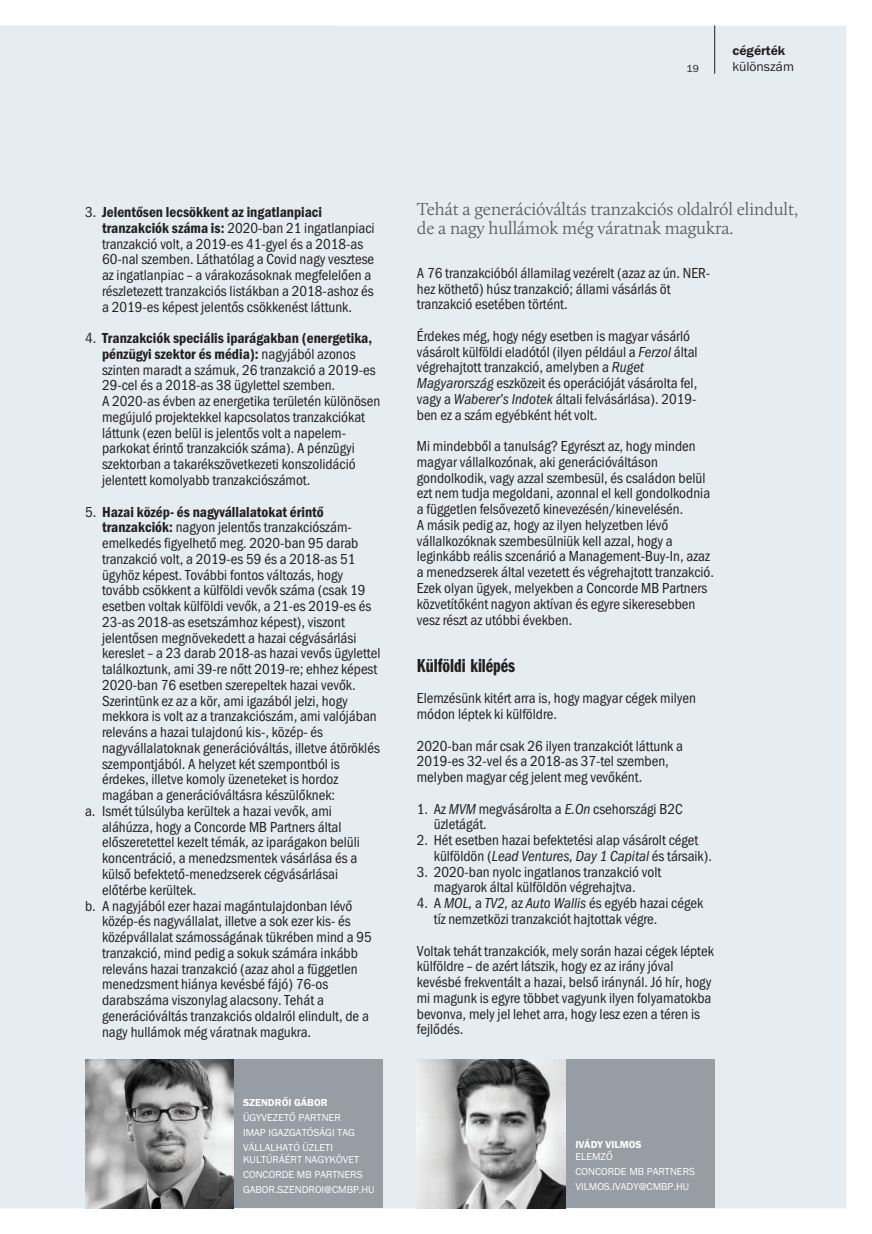
<style>
.page{position:relative;width:872px;height:1234px;background:#fff}
.page>*{position:absolute;margin:0;border:0;box-sizing:border-box;transform-origin:0 0}
.t1{font:19.5px "Franklin Got Itc TEE Book Comp";color:#231f20}
.t2{font:300 18px/19.5px "Calluna";letter-spacing:-.005em;color:#57585a}
.t3{font:15px/15.8px "Franklin Got Itc TEE Book Condensed";color:#231f20}
.t4{font:15px/15.8px "Franklin Gothic Itc TEE Demi Condensed";color:#231f20;text-align:center}
.t5{font:13.5px "Franklin Got Itc TEE Book";color:#231f20}
.t6{font:13.5px "Franklin Got Itc TEE Demi";color:#231f20}
.t7{font:10.5px/15px "Franklin Got Itc TEE Book";color:#fff}
.t8{font:10.5px "Franklin Got Itc TEE Demi";color:#fff}
.t9{font:10.5px "Franklin Got Itc TEE Book";color:#231f20}
.s1{font-family:"Franklin Got Itc TEE Book Condensed"}
.s2{font-family:"Franklin Gothic Itc TEE Demi Condensed"}
.s3{font-style:italic}
</style>
<div class="page">
<div style="left:0;top:25px;width:846px;height:1183px;background:#e6edf2"></div>
<hr style="left:714px;top:25px;width:1px;height:49px;background:#231f20">
<img style="left:85px;top:1059px;width:149px;height:149px">
<div style="left:234px;top:1059px;width:149px;height:149px;background:#979da4"></div>
<img style="left:417px;top:1059px;width:149px;height:149px">
<div style="left:566px;top:1059px;width:148px;height:149px;background:#979da4"></div>
<p class="t9" style="left:686px;top:65px;width:14px">19</p>
<p class="t6" style="left:732px;top:46px;width:54px">cégérték</p>
<p class="t5" style="left:732px;top:62px;width:63px">különszám</p>
<p class="t4" style="left:85px;top:206px;width:238px"><span class="s1">3.</span> Jelentősen lecsökkent az ingatlanpiaci</p>
<p class="t3" style="left:102px;top:221px;width:274px"><span class="s2">tranzakciók száma is:</span> 2020-ban 21 ingatlanpiaci tranzakció volt, a 2019-es 41-gyel és a 2018-as 60-nal szemben. Láthatólag a Covid nagy vesztese az ingatlanpiac – a várakozásoknak megfelelően a részletezett tranzakciós listákban a 2018-ashoz és a 2019-es képest jelentős csökkenést láttunk.</p>
<p class="t4" style="left:85px;top:332px;width:289px"><span class="s1">4.</span> Tranzakciók speciális iparágakban (energetika, pénzügyi szektor és média): <span class="s1">nagyjából azonos</span></p>
<p class="t3" style="left:102px;top:363px;width:280px">szinten maradt a számuk, 26 tranzakció a 2019-es 29-cel és a 2018-as 38 ügylettel szemben.<br>A 2020-as évben az energetika területén különösen megújuló projektekkel kapcsolatos tranzakciókat láttunk (ezen belül is jelentős volt a napelem&shy;parkokat érintő tranzakciók száma). A pénzügyi szektorban a takarékszövetkezeti konszolidáció jelentett komolyabb tranzakciószámot.</p>
<p class="t4" style="left:85px;top:505px;width:240px"><span class="s1">5.</span> Hazai közép- és nagyvállalatokat érintő</p>
<p class="t3" style="left:102px;top:521px;width:280px"><span class="s2">tranzakciók:</span> nagyon jelentős tranzakciószám&shy;emelkedés figyelhető meg. 2020-ban 95 darab tranzakció volt, a 2019-es 59 és a 2018-as 51 ügyhöz képest. További fontos változás, hogy tovább csökkent a külföldi vevők száma (csak 19 esetben voltak külföldi vevők, a 21-es 2019-es és 23-as 2018-as esetszámhoz képest), viszont jelentősen megnövekedett a hazai cégvásárlási kereslet – a 23 darab 2018-as hazai vevős ügylettel találkoztunk, ami 39-re nőtt 2019-re; ehhez képest 2020-ban 76 esetben szerepeltek hazai vevők.<br>Szerintünk ez az a kör, ami igazából jelzi, hogy mekkora is volt az a tranzakciószám, ami valójában releváns a hazai tulajdonú kis-, közép- és nagyvállalatoknak generációváltás, illetve átöröklés szempontjából. A helyzet két szempontból is érdekes, illetve komoly üzeneteket is hordoz magában a generációváltásra készülőknek:</p>
<p class="t3" style="left:102px;top:804px;width:259px;text-indent:-17px">a. Ismét túlsúlyba kerültek a hazai vevők, ami aláhúzza, hogy a Concorde MB Partners által előszeretettel kezelt témák, az iparágakon belüli koncentráció, a menedzsmentek vásárlása és a külső befektető-menedzserek cégvásárlásai előtérbe kerültek.</p>
<p class="t3" style="left:102px;top:898px;width:271px;text-indent:-17px">b. A nagyjából ezer hazai magántulajdonban lévő közép-és nagyvállalat, illetve a sok ezer kis- és középvállalat számosságának tükrében mind a 95 tranzakció, mind pedig a sokuk számára inkább releváns hazai tranzakció (azaz ahol a független menedzsment hiánya kevésbé fájó) 76-os darabszáma viszonylag alacsony. Tehát a generációváltás tranzakciós oldalról elindult, de a nagy hullámok még váratnak magukra.</p>
<p class="t2" style="left:417px;top:200px;width:383px">Tehát a generációváltás tranzakciós oldalról elindult, de a nagy hullámok még váratnak magukra.</p>
<p class="t3" style="left:417px;top:266px;width:295px">A 76 tranzakcióból államilag vezérelt (azaz az ún. NER&shy;hez köthető) húsz tranzakció; állami vásárlás öt tranzakció esetében történt.</p>
<p class="t3" style="left:417px;top:329px;width:282px">Érdekes még, hogy négy esetben is magyar vásárló vásárolt külföldi eladótól (ilyen például a <span class="s3">Ferzol</span> által végrehajtott tranzakció, amelyben a <span class="s3">Ruget Magyarország</span> eszközeit és operációját vásárolta fel, vagy a <span class="s3">Waberer’s Indotek</span> általi felvásárlása). 2019- ben ez a szám egyébként hét volt.</p>
<p class="t3" style="left:417px;top:439px;width:295px">Mi mindebből a tanulság? Egyrészt az, hogy minden magyar vállalkozónak, aki generációváltáson gondolkodik, vagy azzal szembesül, és családon belül ezt nem tudja megoldani, azonnal el kell gondolkodnia a független felsővezető kinevezésén/kinevelésén.</p>
<p class="t3" style="left:417px;top:518px;width:299px">A másik pedig az, hogy az ilyen helyzetben lévő vállalkozóknak szembesülniük kell azzal, hogy a leginkább reális szcenárió a Management-Buy-In, azaz a menedzserek által vezetett és végrehajtott tranzakció.<br>Ezek olyan ügyek, melyekben a Concorde MB Partners közvetítőként nagyon aktívan és egyre sikeresebben vesz részt az utóbbi években.</p>
<h1 class="t1" style="left:417px;top:658px;width:100px">Külföldi kilépés</h1>
<p class="t3" style="left:417px;top:691px;width:281px">Elemzésünk kitért arra is, hogy magyar cégek milyen módon léptek ki külföldre.</p>
<p class="t3" style="left:417px;top:739px;width:268px">2020-ban már csak 26 ilyen tranzakciót láttunk a<br>2019-es 32-vel és a 2018-as 37-tel szemben, melyben magyar cég jelent meg vevőként.</p>
<p class="t3" style="left:434px;top:802px;width:250px;text-indent:-17px">1. Az <span class="s3">MVM</span> megvásárolta a <span class="s3">E.On</span> csehországi B2C üzletágát.</p>
<p class="t3" style="left:434px;top:833px;width:279px;text-indent:-17px">2. Hét esetben hazai befektetési alap vásárolt céget külföldön (<span class="s3">Lead Ventures, Day 1 Capital</span> és társaik).</p>
<p class="t3" style="left:417px;top:865px;width:246px;text-align:center">3. 2020-ban nyolc ingatlanos tranzakció volt magyarok által külföldön végrehajtva.</p>
<p class="t3" style="left:434px;top:896px;width:271px;text-indent:-17px">4. A <span class="s3">MOL,</span> a <span class="s3">TV2,</span> az <span class="s3">Auto Wallis</span> és egyéb hazai cégek tíz nemzetközi tranzakciót hajtottak végre.</p>
<p class="t3" style="left:417px;top:943px;width:298px">Voltak tehát tranzakciók, mely során hazai cégek léptek külföldre – de azért látszik, hogy ez az irány jóval kevésbé frekventált a hazai, belső iránynál. Jó hír, hogy mi magunk is egyre többet vagyunk ilyen folyamatokba bevonva, mely jel lehet arra, hogy lesz ezen a téren is fejlődés.</p>
<p class="t8" style="left:243px;top:1099px;width:86px">SZENDRÕI GÁBOR</p>
<p class="t7" style="left:243px;top:1126px;width:113px">IMAP IGAZGATÓSÁGI TAG<br>VÁLLALHATÓ ÜZLETI</p>
<p class="t7" style="left:243px;top:1152px;width:118px">KULTÚRÁÉRT NAGYKÖVET</p>
<p class="t7" style="left:575px;top:1149px;width:39px">ELEMZŐ</p>
<p class="t7" style="left:575px;top:1179px;width:115px">VILMOS.IVADY@CMBP.HU</p>
<p class="t7" style="left:243px;top:1111px;width:99px">ÜGYVEZETŐ PARTNER</p>
<p class="t8" style="left:575px;top:1140px;width:68px">IVÁDY VILMOS</p>
<p class="t7" style="left:575px;top:1164px;width:121px">CONCORDE MB PARTNERS</p>
<p class="t7" style="left:243px;top:1167px;width:121px">CONCORDE MB PARTNERS</p>
<p class="t7" style="left:243px;top:1182px;width:133px">GABOR.SZENDROI@CMBP.HU</p>
</div>
